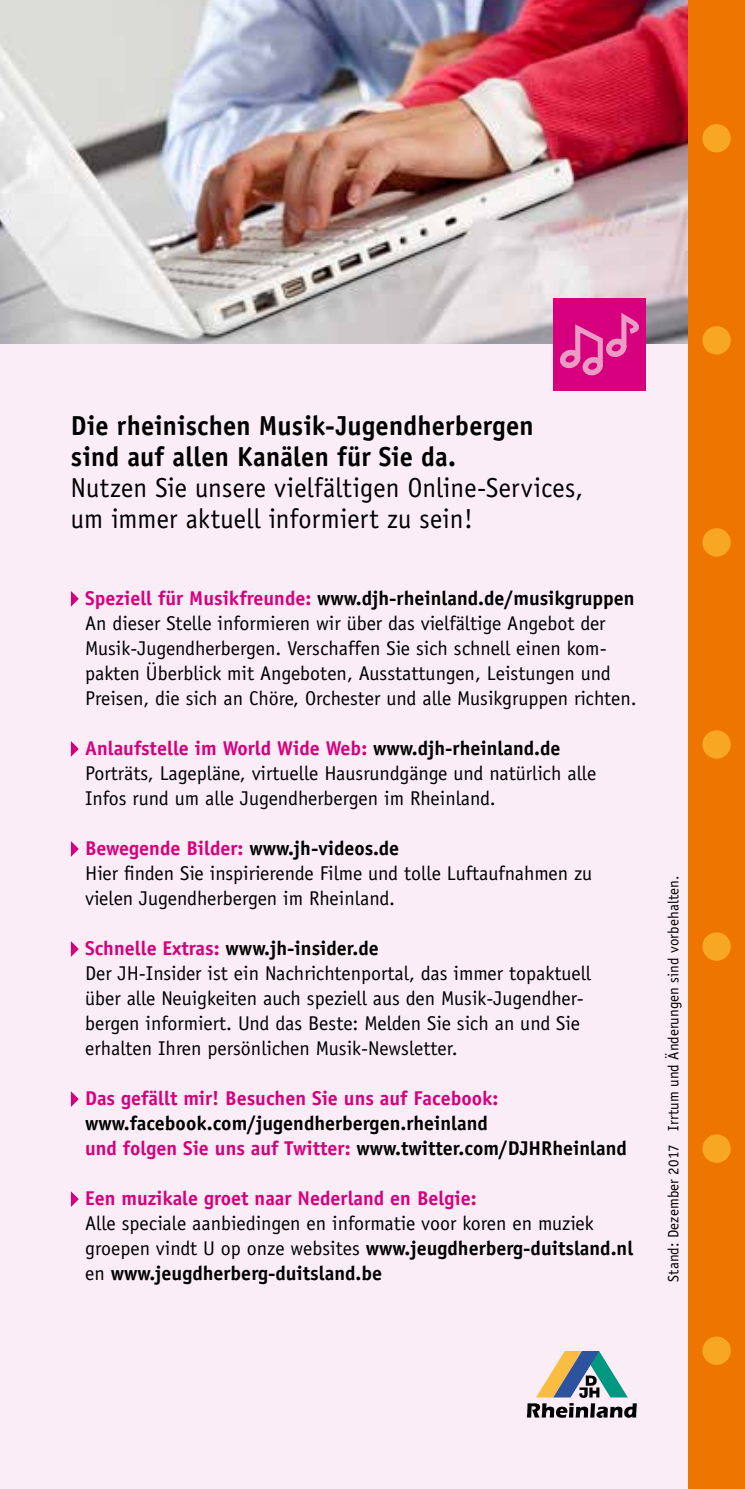
<style>
.page{position:relative;width:745px;height:1489px;background:#fff}
.page>*{position:absolute;margin:0;border:0;box-sizing:border-box;transform-origin:0 0}
.t1{font:27.5px/31.2px "Officina Sans";letter-spacing:.005em;color:#000;scale:.96 1}
.t2{font:700 27.5px/31.2px "Officina Sans";letter-spacing:.01em;color:#000;scale:.96 1}
.t3{font:20px/25px "Officina Sans";color:#000}
.t4{font:700 20px/25px "Officina Sans";color:#000}
.t5{font:700 20px "Officina Sans";color:#d6007e}
.t6{font:15px "Officina Sans";letter-spacing:.005em;color:#000}
.s1{font-weight:700;color:#d6007e}
.s2{font-weight:700}
.s3{color:#d6007e}
</style>
<div class="page">
<img style="left:0;top:0;width:687px;height:345px">
<div style="left:0;top:345px;width:700px;height:1143px;background:#fbedf5"></div>
<div style="left:687px;top:0;width:57px;height:1488px;background:#ee7600"></div>
<div style="left:702px;top:528px;width:28px;height:28px;background:#f7a721;border-radius:50%"></div>
<div style="left:702px;top:730px;width:28px;height:28px;background:#f7a721;border-radius:50%"></div>
<div style="left:702px;top:932px;width:28px;height:28px;background:#f7a721;border-radius:50%"></div>
<div style="left:702px;top:1134px;width:28px;height:28px;background:#f7a721;border-radius:50%"></div>
<div style="left:702px;top:124px;width:28px;height:28px;background:#f7a721;border-radius:50%"></div>
<div style="left:702px;top:326px;width:28px;height:28px;background:#f7a721;border-radius:50%"></div>
<div style="left:702px;top:1336px;width:28px;height:28px;background:#f7a721;border-radius:50%"></div>
<svg style="left:71px;top:591px;width:8px;height:15px"></svg>
<svg style="left:71px;top:741px;width:8px;height:15px"></svg>
<svg style="left:71px;top:841px;width:8px;height:15px"></svg>
<svg style="left:71px;top:941px;width:8px;height:15px"></svg>
<svg style="left:71px;top:1091px;width:8px;height:15px"></svg>
<svg style="left:71px;top:1191px;width:8px;height:15px"></svg>
<svg style="left:526px;top:1351px;width:110px;height:66px"></svg>
<div style="left:553px;top:299px;width:92px;height:92px;background:#d6007e"></div>
<svg style="left:559px;top:313px;width:80px;height:63px"></svg>
<h1 class="t2" style="left:71px;top:409px;width:483px">Die rheinischen Musik-Jugendherbergen sind auf allen Kanälen für Sie da.</h1>
<h1 class="t1" style="left:71px;top:472px;width:534px">Nutzen Sie unsere vielfältigen Online-Services, um immer aktuell informiert zu sein!</h1>
<p class="t3" style="left:85px;top:585px;width:553px"><span class="s1">Speziell für Musikfreunde:</span> <span class="s2">www.djh-rheinland.de/musikgruppen </span>An dieser Stelle informieren wir über das vielfältige Angebot der Musik-Jugendherbergen. Verschaffen Sie sich schnell einen kom&shy;pakten Überblick mit Angeboten, Ausstattungen, Leistungen und Preisen, die sich an Chöre, Orchester und alle Musikgruppen richten.</p>
<p class="t3" style="left:85px;top:735px;width:512px"><span class="s1">Anlaufstelle im World Wide Web:</span> <span class="s2">www.djh-rheinland.de<br></span>Porträts, Lagepläne, virtuelle Hausrundgänge und natürlich alle<br>Infos rund um alle Jugendherbergen im Rheinland.</p>
<p class="t3" style="left:85px;top:835px;width:508px"><span class="s1">Bewegende Bilder:</span> <span class="s2">www.jh-videos.de<br></span>Hier finden Sie inspirierende Filme und tolle Luftaufnahmen zu vielen Jugendherbergen im Rheinland.</p>
<p class="t3" style="left:85px;top:935px;width:507px"><span class="s1">Schnelle Extras:</span> <span class="s2">www.jh-insider.de<br></span>Der JH-Insider ist ein Nachrichtenportal, das immer topaktuell über alle Neuigkeiten auch speziell aus den Musik-Jugendher&shy;bergen informiert. Und das Beste: Melden Sie sich an und Sie erhalten Ihren persönlichen Musik-Newsletter.</p>
<p class="t5" style="left:85px;top:1085px;width:414px">Das gefällt mir! Besuchen Sie uns auf Facebook:</p>
<p class="t4" style="left:85px;top:1110px;width:543px">www.facebook.com/jugendherbergen.rheinland<br><span class="s3">und folgen Sie uns auf Twitter:</span> www.twitter.com/DJHRheinland</p>
<p class="t5" style="left:85px;top:1185px;width:393px">Een muzikale groet naar Nederland en Belgie:</p>
<p class="t3" style="left:85px;top:1210px;width:549px">Alle speciale aanbiedingen en informatie voor koren en muziek groepen vindt U op onze websites <span class="s2">www.jeugdherberg-duitsland.nl </span>en <span class="s2">www.jeugdherberg-duitsland.be</span></p>
<p class="t6" style="left:664px;top:1281px;width:407px;rotate:-90deg">Stand: Dezember 2017 Irrtum und Änderungen sind vorbehalten.</p>
</div>
